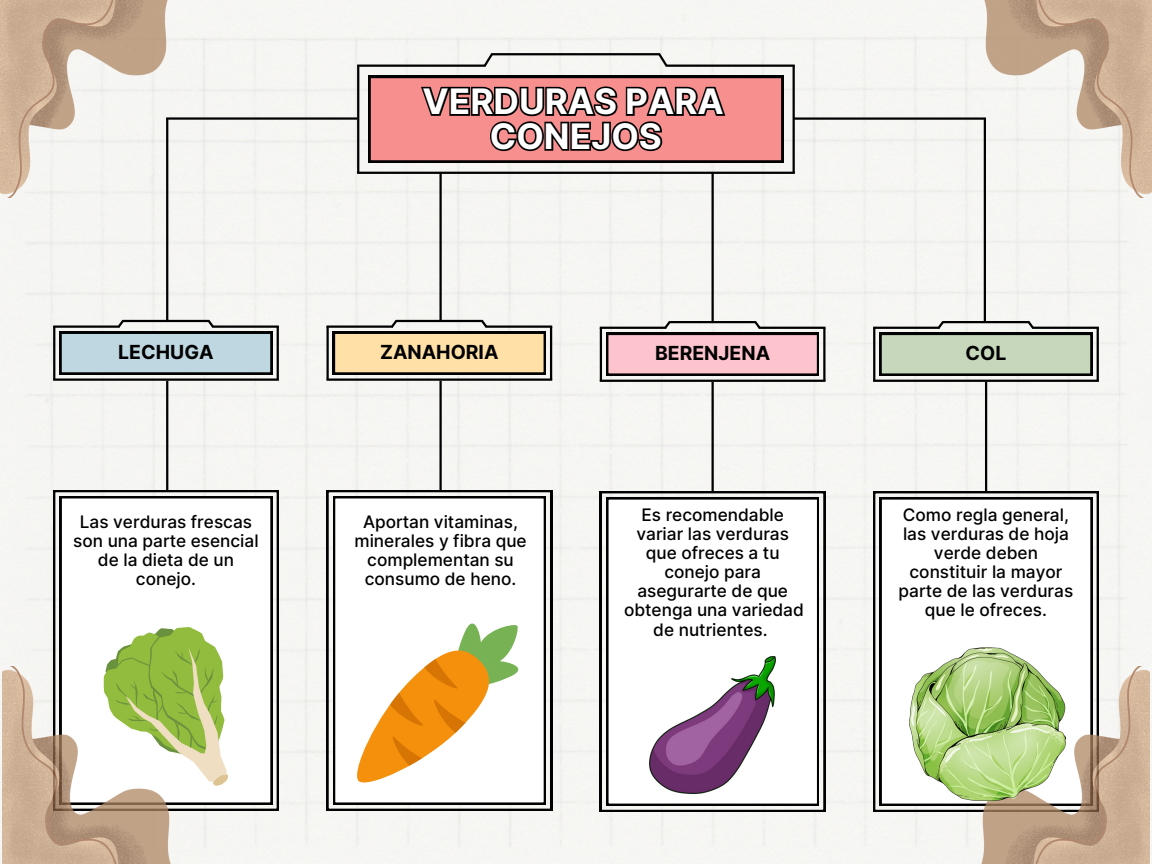
<style>
.page{position:relative;width:1152px;height:864px;background:#f6f5f3}
.page>*{position:absolute;margin:0;border:0;box-sizing:border-box;transform-origin:0 0}
.t1{font:700 35.25px/34.8px "Inter";color:#fff;text-align:center}
.t2{font:700 19.35px "Inter";color:#000}
.t3{font:500 17.25px/19.2px "Inter";color:#000;text-align:center}
</style>
<div class="page">
<hr style="left:357px;top:172px;width:438px;height:2px;background:#000">
<hr style="left:793px;top:66px;width:2px;height:107px;background:#000">
<hr style="left:357px;top:66px;width:2px;height:107px;background:#000">
<hr style="left:357px;top:65px;width:128px;height:2px;background:#000">
<hr style="left:666px;top:65px;width:129px;height:2px;background:#000">
<hr style="left:491px;top:53px;width:169px;height:2px;background:#000">
<svg style="left:481px;top:51px;width:14px;height:18px"></svg>
<svg style="left:656px;top:51px;width:14px;height:18px"></svg>
<div style="left:60px;top:332px;width:212px;height:43px;background:#000"></div>
<hr style="left:53px;top:379px;width:226px;height:2px;background:#000">
<hr style="left:277px;top:327px;width:2px;height:53px;background:#000">
<hr style="left:53px;top:327px;width:2px;height:53px;background:#000">
<hr style="left:53px;top:326px;width:67px;height:2px;background:#000">
<hr style="left:212px;top:326px;width:67px;height:2px;background:#000">
<svg style="left:60px;top:317px;width:212px;height:56px"></svg>
<svg style="left:53px;top:490px;width:226px;height:321px"></svg>
<svg style="left:60px;top:496px;width:212px;height:308px"></svg>
<div style="left:333px;top:332px;width:213px;height:43px;background:#000"></div>
<hr style="left:326px;top:379px;width:226px;height:2px;background:#000">
<hr style="left:550px;top:327px;width:2px;height:53px;background:#000">
<hr style="left:326px;top:327px;width:3px;height:53px;background:#000">
<hr style="left:326px;top:326px;width:67px;height:2px;background:#000">
<hr style="left:486px;top:326px;width:66px;height:2px;background:#000">
<svg style="left:333px;top:317px;width:213px;height:56px"></svg>
<svg style="left:326px;top:490px;width:226px;height:321px"></svg>
<svg style="left:333px;top:496px;width:213px;height:308px"></svg>
<hr style="left:600px;top:380px;width:226px;height:2px;background:#000">
<hr style="left:823px;top:328px;width:3px;height:53px;background:#000">
<hr style="left:600px;top:328px;width:2px;height:53px;background:#000">
<hr style="left:600px;top:327px;width:66px;height:2px;background:#000">
<hr style="left:759px;top:327px;width:67px;height:2px;background:#000">
<svg style="left:606px;top:318px;width:213px;height:58px"></svg>
<svg style="left:600px;top:491px;width:226px;height:321px"></svg>
<svg style="left:606px;top:497px;width:213px;height:309px"></svg>
<hr style="left:873px;top:380px;width:226px;height:2px;background:#000">
<hr style="left:1097px;top:328px;width:2px;height:53px;background:#000">
<hr style="left:873px;top:328px;width:2px;height:53px;background:#000">
<hr style="left:873px;top:327px;width:67px;height:2px;background:#000">
<hr style="left:1032px;top:327px;width:67px;height:2px;background:#000">
<svg style="left:880px;top:318px;width:212px;height:58px"></svg>
<svg style="left:873px;top:491px;width:226px;height:321px"></svg>
<svg style="left:880px;top:497px;width:212px;height:309px"></svg>
<hr style="left:794px;top:117px;width:192px;height:3px;background:#000">
<hr style="left:166px;top:117px;width:191px;height:3px;background:#000">
<hr style="left:166px;top:119px;width:2px;height:201px;background:#000">
<hr style="left:984px;top:119px;width:2px;height:203px;background:#000">
<hr style="left:439px;top:173px;width:3px;height:148px;background:#000">
<hr style="left:712px;top:173px;width:2px;height:148px;background:#000">
<hr style="left:166px;top:381px;width:2px;height:109px;background:#000">
<hr style="left:439px;top:381px;width:3px;height:109px;background:#000">
<hr style="left:712px;top:382px;width:2px;height:109px;background:#000">
<hr style="left:985px;top:382px;width:2px;height:109px;background:#000">
<img style="left:982px;top:666px;width:168px;height:198px">
<img style="left:3px;top:666px;width:167px;height:198px">
<img style="left:984px;top:0;width:168px;height:198px">
<img style="left:0;top:0;width:168px;height:198px">
<svg style="left:103px;top:627px;width:125px;height:159px"></svg>
<svg style="left:350px;top:610px;width:181px;height:179px"></svg>
<img style="left:650px;top:656px;width:126px;height:138px">
<img style="left:909px;top:647px;width:157px;height:153px">
<svg style="left:369px;top:76px;width:414px;height:86px;background:#b06666"></svg>
<p class="t1" style="left:423px;top:84px;width:303px">VERDURAS PARA<br>CONEJOS</p>
<h2 class="t2" style="left:118px;top:340px;width:97px">LECHUGA</h2>
<h2 class="t2" style="left:380px;top:340px;width:120px">ZANAHORIA</h2>
<h2 class="t2" style="left:655px;top:341px;width:117px">BERENJENA</h2>
<h2 class="t2" style="left:966px;top:341px;width:42px">COL</h2>
<p class="t3" style="left:73px;top:512px;width:187px">Las verduras frescas son una parte esencial de la dieta de un conejo.</p>
<h1 class="t3" style="left:899px;top:505px;width:176px">Como regla general, las verduras de hoja verde deben constituir la mayor parte de las verduras que le ofreces.</h1>
<p class="t3" style="left:354px;top:512px;width:174px">Aportan vitaminas, minerales y fibra que complementan su consumo de heno.</p>
<p class="t3" style="left:624px;top:505px;width:181px">Es recomendable variar las verduras que ofreces a tu conejo para asegurarte de que obtenga una variedad de nutrientes.</p>
</div>
